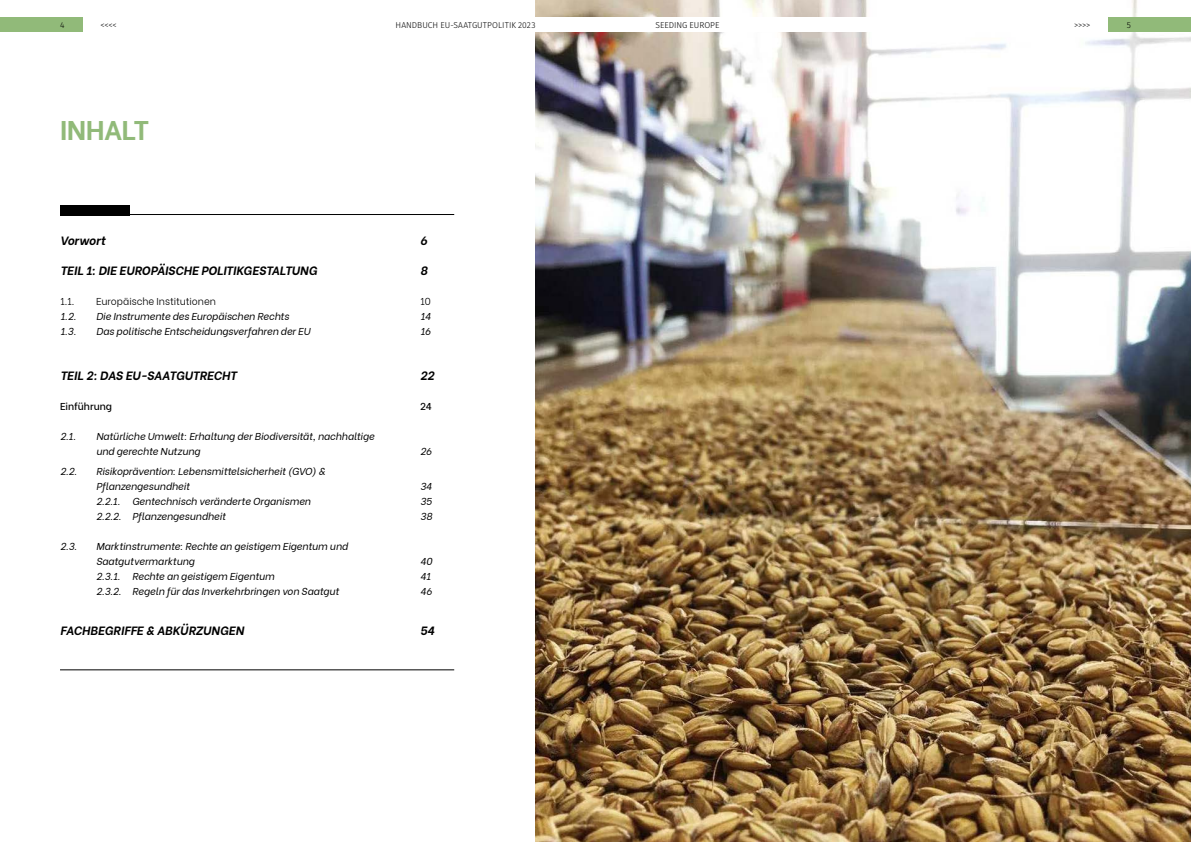
<style>
.page{position:relative;width:1191px;height:842px;background:#fff}
.page>*{position:absolute;margin:0;border:0;box-sizing:border-box;transform-origin:0 0}
.t1{font:700 27px "Be Vietnam";letter-spacing:-.015em;color:#91ba79}
.t2{font:italic 700 12px "Be Vietnam";letter-spacing:-.005em;color:#000}
.t3{font:italic 10px/15px "Be Vietnam";letter-spacing:-.005em;color:#000}
.t4{font:300 10px "Be Vietnam";color:#000}
.t5{font:500 10px "Be Vietnam";color:#000}
.t6{font:300 8.5px "Fira Sans";color:#000}
</style>
<div class="page">
<hr style="left:60px;top:214px;width:394px;height:1px;background:#000">
<hr style="left:60px;top:670px;width:394px;height:1px;background:#000">
<img style="left:535px;top:0;width:656px;height:842px">
<div style="left:60px;top:205px;width:69px;height:10px;background:#000"></div>
<div style="left:0;top:17px;width:83px;height:15px;background:#91ba79"></div>
<div style="left:1108px;top:17px;width:83px;height:15px;background:#91ba79"></div>
<div style="left:83px;top:17px;width:512px;height:15px;background:#fff"></div>
<div style="left:595px;top:17px;width:513px;height:15px;background:#fff"></div>
<p class="t6" style="left:60px;top:19px;width:6px">4</p>
<p class="t6" style="left:101px;top:19px;width:18px">&lt;&lt;&lt;&lt;</p>
<p class="t6" style="left:395px;top:19px;width:141px">HANDBUCH EU-SAATGUTPOLITIK 2023</p>
<p class="t6" style="left:655px;top:19px;width:65px">SEEDING EUROPE</p>
<p class="t6" style="left:1074px;top:19px;width:18px">&gt;&gt;&gt;&gt;</p>
<p class="t6" style="left:1126px;top:19px;width:6px">5</p>
<h1 class="t1" style="left:60px;top:108px;width:91px">INHALT</h1>
<p class="t2" style="left:60px;top:231px;width:47px">Vorwort</p>
<p class="t2" style="left:420px;top:231px;width:9px">6</p>
<p class="t2" style="left:60px;top:261px;width:258px">TEIL 1: DIE EUROPÄISCHE POLITIKGESTALTUNG</p>
<p class="t2" style="left:420px;top:261px;width:9px">8</p>
<p class="t4" style="left:60px;top:293px;width:16px">1.1.</p>
<p class="t4" style="left:96px;top:293px;width:122px">Europäische Institutionen</p>
<p class="t4" style="left:420px;top:293px;width:12px">10</p>
<p class="t3" style="left:60px;top:308px;width:18px">1.2.</p>
<p class="t3" style="left:96px;top:308px;width:194px">Die Instrumente des Europäischen Rechts</p>
<p class="t3" style="left:420px;top:308px;width:12px">14</p>
<p class="t3" style="left:60px;top:323px;width:18px">1.3.</p>
<p class="t3" style="left:96px;top:323px;width:216px">Das politische Entscheidungsverfahren der EU</p>
<p class="t3" style="left:420px;top:323px;width:12px">16</p>
<p class="t2" style="left:60px;top:366px;width:178px">TEIL 2: DAS EU-SAATGUTRECHT</p>
<p class="t2" style="left:420px;top:366px;width:16px">22</p>
<p class="t5" style="left:60px;top:398px;width:54px">Einführung</p>
<p class="t5" style="left:420px;top:398px;width:13px">24</p>
<p class="t3" style="left:60px;top:428px;width:17px">2.1.</p>
<p class="t3" style="left:96px;top:428px;width:280px">Natürliche Umwelt: Erhaltung der Biodiversität, nachhaltige und gerechte Nutzung</p>
<p class="t3" style="left:420px;top:443px;width:13px">26</p>
<p class="t3" style="left:60px;top:463px;width:18px">2.2.</p>
<p class="t3" style="left:96px;top:463px;width:230px">Risikoprävention: Lebensmittelsicherheit (GVO) &amp;<br>Pflanzengesundheit</p>
<p class="t3" style="left:420px;top:478px;width:13px">34</p>
<p class="t3" style="left:96px;top:493px;width:216px">2.2.1. Gentechnisch veränderte Organismen</p>
<p class="t3" style="left:420px;top:493px;width:13px">35</p>
<p class="t3" style="left:96px;top:508px;width:131px">2.2.2. Pflanzengesundheit</p>
<p class="t3" style="left:420px;top:508px;width:14px">38</p>
<p class="t3" style="left:60px;top:538px;width:18px">2.3.</p>
<p class="t3" style="left:96px;top:538px;width:253px">Marktinstrumente: Rechte an geistigem Eigentum und<br>Saatgutvermarktung</p>
<p class="t3" style="left:420px;top:553px;width:14px">40</p>
<p class="t3" style="left:96px;top:568px;width:180px">2.3.1. Rechte an geistigem Eigentum</p>
<p class="t3" style="left:420px;top:568px;width:12px">41</p>
<p class="t3" style="left:96px;top:583px;width:245px">2.3.2. Regeln für das Inverkehrbringen von Saatgut</p>
<p class="t3" style="left:420px;top:583px;width:13px">46</p>
<p class="t2" style="left:60px;top:621px;width:185px">FACHBEGRIFFE &amp; ABKÜRZUNGEN</p>
<p class="t2" style="left:420px;top:621px;width:16px">54</p>
</div>
